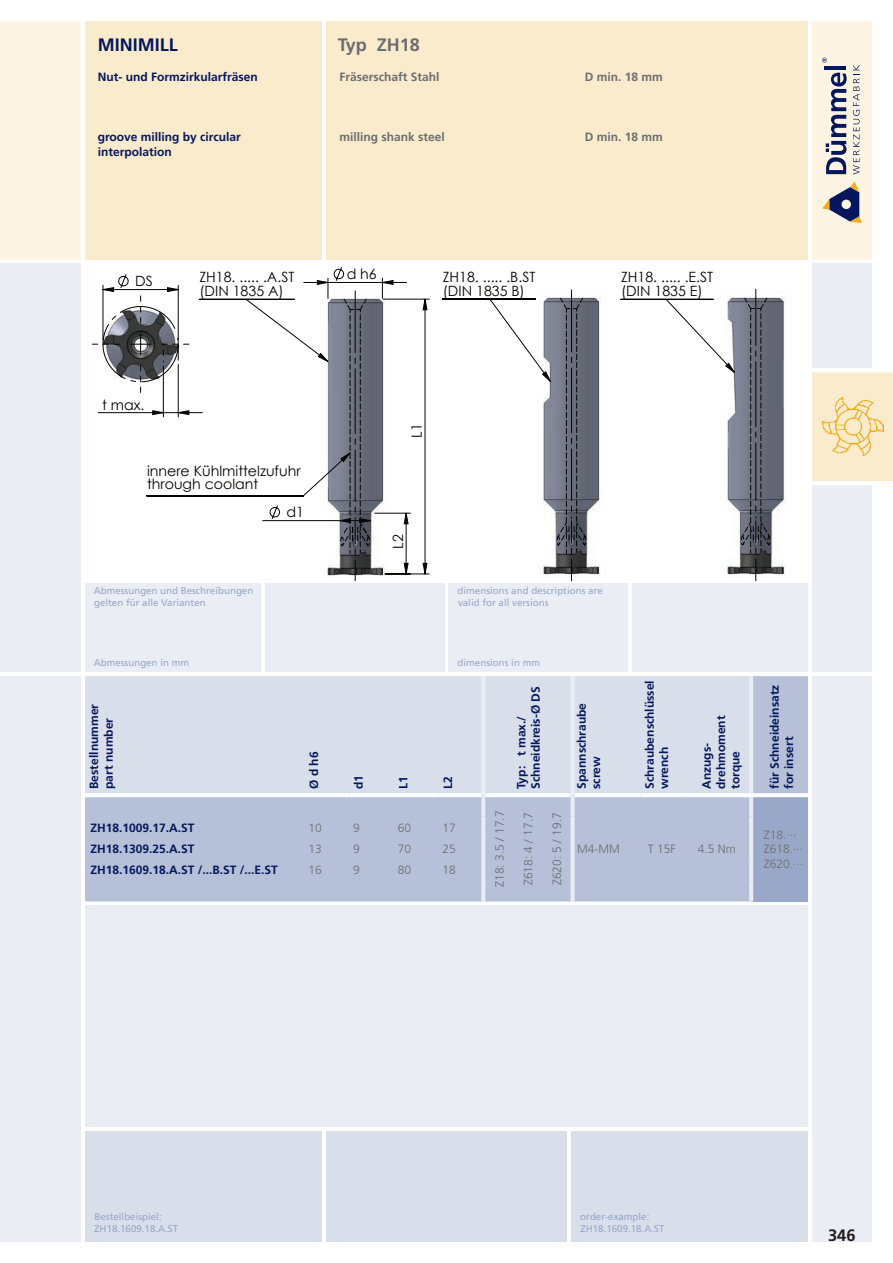
<style>
.page{position:relative;width:893px;height:1263px;background:#fff}
.page>*{position:absolute;margin:0;border:0;box-sizing:border-box;transform-origin:0 0}
.t1{font:700 18px "Frutiger LT Com";color:#04175c}
.t2{font:700 18px "Frutiger LT Com";color:#6c6d70}
.t3{font:700 16.5px "Frutiger LT Com";color:#231f20}
.t4{font:14.1px/13.8px "Century Gothic";color:#040503}
.t5{font:700 12px/14.4px "Frutiger LT Com";color:#04175c}
.t6{font:300 12px/14.4px "Frutiger LT Com";color:#6c6d70}
.t7{font:700 12px "Frutiger LT Com";color:#6c6d70}
.t8{font:9.75px/12px "Frutiger LT Com";color:#99a7c8}
</style>
<div class="page">
<div style="left:812px;top:264px;width:60px;height:408px;background:#eaedf4"></div>
<div style="left:812px;top:676px;width:60px;height:566px;background:#eaedf4"></div>
<div style="left:85px;top:21px;width:237px;height:238px;background:#fbebcd"></div>
<div style="left:326px;top:21px;width:482px;height:238px;background:#fbebcd"></div>
<div style="left:0;top:21px;width:81px;height:238px;background:#fef4e4"></div>
<div style="left:85px;top:584px;width:175px;height:88px;background:#eaedf4"></div>
<div style="left:265px;top:584px;width:179px;height:88px;background:#eaedf4"></div>
<div style="left:449px;top:584px;width:179px;height:88px;background:#eaedf4"></div>
<div style="left:632px;top:584px;width:176px;height:88px;background:#eaedf4"></div>
<div style="left:85px;top:1131px;width:237px;height:111px;background:#d9deeb"></div>
<div style="left:326px;top:1131px;width:241px;height:111px;background:#d9deeb"></div>
<div style="left:571px;top:1131px;width:237px;height:111px;background:#d9deeb"></div>
<div style="left:0;top:676px;width:81px;height:566px;background:#eaedf4"></div>
<div style="left:0;top:264px;width:81px;height:408px;background:#eaedf4"></div>
<div style="left:812px;top:21px;width:60px;height:238px;background:#fef4e4"></div>
<div style="left:812px;top:372px;width:81px;height:109px;background:#fbebcd"></div>
<hr style="left:812px;top:368px;width:81px;height:4px;background:#fff">
<hr style="left:812px;top:481px;width:81px;height:4px;background:#fff">
<svg style="left:822px;top:181px;width:40px;height:42px"></svg>
<svg style="left:826px;top:73px;width:21px;height:101px"></svg>
<hr style="left:825px;top:66px;width:21px;height:4px;background:#04175c">
<svg style="left:822px;top:58px;width:5px;height:5px"></svg>
<svg style="left:853px;top:65px;width:7px;height:109px"></svg>
<img style="left:822px;top:398px;width:61px;height:58px">
<svg style="left:85px;top:676px;width:723px;height:225px;background:#c7cfe1"></svg>
<div style="left:751px;top:795px;width:57px;height:106px;background:#99a7c8"></div>
<hr style="left:749px;top:676px;width:4px;height:117px;background:#eaedf4">
<hr style="left:749px;top:797px;width:4px;height:19px;background:#eaedf4">
<hr style="left:749px;top:816px;width:4px;height:22px;background:#eaedf4">
<hr style="left:749px;top:838px;width:4px;height:21px;background:#eaedf4">
<hr style="left:749px;top:859px;width:4px;height:21px;background:#eaedf4">
<hr style="left:749px;top:880px;width:4px;height:21px;background:#eaedf4">
<hr style="left:85px;top:793px;width:220px;height:4px;background:#fff">
<hr style="left:305px;top:793px;width:44px;height:4px;background:#fff">
<hr style="left:349px;top:793px;width:45px;height:4px;background:#fff">
<hr style="left:394px;top:793px;width:45px;height:4px;background:#fff">
<hr style="left:439px;top:793px;width:42px;height:4px;background:#fff">
<hr style="left:485px;top:793px;width:86px;height:4px;background:#fff">
<hr style="left:575px;top:793px;width:66px;height:4px;background:#fff">
<hr style="left:641px;top:793px;width:42px;height:4px;background:#fff">
<hr style="left:683px;top:793px;width:68px;height:4px;background:#fff">
<svg style="left:751px;top:793px;width:57px;height:4px"></svg>
<hr style="left:481px;top:676px;width:4px;height:119px;background:#eaedf4">
<hr style="left:571px;top:676px;width:4px;height:119px;background:#eaedf4">
<svg style="left:481px;top:795px;width:4px;height:21px"></svg>
<svg style="left:571px;top:795px;width:4px;height:21px"></svg>
<svg style="left:481px;top:816px;width:4px;height:22px"></svg>
<svg style="left:571px;top:816px;width:4px;height:22px"></svg>
<svg style="left:481px;top:838px;width:4px;height:21px"></svg>
<svg style="left:571px;top:838px;width:4px;height:21px"></svg>
<svg style="left:481px;top:859px;width:4px;height:21px"></svg>
<svg style="left:571px;top:859px;width:4px;height:21px"></svg>
<svg style="left:481px;top:880px;width:4px;height:21px"></svg>
<svg style="left:571px;top:880px;width:4px;height:21px"></svg>
<div style="left:85px;top:906px;width:723px;height:221px;background:#eaedf4"></div>
<img style="left:734px;top:297px;width:52px;height:278px">
<svg style="left:269px;top:505px;width:11px;height:14px"></svg>
<hr style="left:147px;top:495px;width:156px;height:1px;background:#040503">
<svg style="left:199px;top:298px;width:536px;height:199px"></svg>
<hr style="left:163px;top:366px;width:1px;height:51px;background:#040503">
<hr style="left:178px;top:364px;width:1px;height:53px;background:#040503">
<svg style="left:741px;top:289px;width:30px;height:291px;background:#666a75"></svg>
<hr style="left:263px;top:520px;width:77px;height:1px;background:#040503">
<svg style="left:92px;top:274px;width:110px;height:141px"></svg>
<svg style="left:304px;top:267px;width:430px;height:313px"></svg>
<h1 class="t1" style="left:98px;top:34px;width:81px">MINIMILL</h1>
<p class="t5" style="left:98px;top:70px;width:162px">Nut- und Formzirkularfräsen</p>
<p class="t5" style="left:98px;top:129px;width:144px;line-height:15px">groove milling by circular interpolation</p>
<h1 class="t2" style="left:338px;top:34px;width:84px">Typ ZH18</h1>
<p class="t7" style="left:340px;top:70px;width:102px">Fräserschaft Stahl</p>
<p class="t7" style="left:339px;top:130px;width:107px">milling shank steel</p>
<p class="t7" style="left:585px;top:70px;width:80px">D min. 18 mm</p>
<p class="t7" style="left:585px;top:130px;width:80px">D min. 18 mm</p>
<p class="t4" style="left:135px;top:274px;width:19px">DS</p>
<p class="t4" style="left:347px;top:267px;width:32px">d h6</p>
<p class="t4" style="left:199px;top:270px;width:97px">ZH18. ..... .A.ST (DIN 1835 A)</p>
<p class="t4" style="left:443px;top:270px;width:94px">ZH18. ..... .B.ST (DIN 1835 B)</p>
<p class="t4" style="left:621px;top:270px;width:94px">ZH18. ..... .E.ST (DIN 1835 E)</p>
<p class="t4" style="left:102px;top:397px;width:44px">t max.</p>
<p class="t4" style="left:147px;top:463px;width:155px">innere Kühlmittelzufuhr through coolant</p>
<p class="t4" style="left:287px;top:505px;width:19px">d1</p>
<p class="t8" style="left:94px;top:585px;width:161px">Abmessungen und Beschreibungen gelten für alle Varianten</p>
<p class="t8" style="left:94px;top:657px;width:97px">Abmessungen in mm</p>
<p class="t5" style="left:87px;top:789px;width:86px;rotate:-90deg">Bestellnummer part number</p>
<p class="t5" style="left:307px;top:789px;width:39px;rotate:-90deg">Ø d h6</p>
<p class="t4" style="left:410px;top:437px;width:16px;rotate:-90deg">L1</p>
<p class="t4" style="left:391px;top:549px;width:16px;rotate:-90deg">L2</p>
<p class="t8" style="left:458px;top:585px;width:147px">dimensions and descriptions are valid for all versions</p>
<p class="t8" style="left:458px;top:657px;width:84px">dimensions in mm</p>
<p class="t5" style="left:351px;top:789px;width:16px;rotate:-90deg">d1</p>
<p class="t5" style="left:396px;top:789px;width:14px;rotate:-90deg">L1</p>
<p class="t5" style="left:441px;top:789px;width:14px;rotate:-90deg">L2</p>
<p class="t5" style="left:514px;top:789px;width:104px;rotate:-90deg">Typ: t max./<br>Schneidkreis-Ø DS</p>
<p class="t5" style="left:574px;top:789px;width:88px;rotate:-90deg">Spannschraube screw</p>
<p class="t5" style="left:642px;top:789px;width:110px;rotate:-90deg">Schraubenschlüssel wrench</p>
<p class="t5" style="left:699px;top:789px;width:75px;rotate:-90deg">Anzugs&shy;drehmoment torque</p>
<p class="t5" style="left:90px;top:820px;width:106px">ZH18.1009.17.A.ST</p>
<p class="t6" style="left:308px;top:820px;width:15px">10</p>
<p class="t6" style="left:353px;top:820px;width:8px">9</p>
<p class="t6" style="left:398px;top:820px;width:15px">60</p>
<p class="t6" style="left:442px;top:820px;width:15px">17</p>
<p class="t5" style="left:90px;top:841px;width:106px">ZH18.1309.25.A.ST</p>
<p class="t6" style="left:308px;top:841px;width:15px">13</p>
<p class="t6" style="left:353px;top:841px;width:8px">9</p>
<p class="t6" style="left:398px;top:841px;width:15px">70</p>
<p class="t6" style="left:442px;top:841px;width:15px">25</p>
<p class="t5" style="left:90px;top:863px;width:189px">ZH18.1609.18.A.ST /...B.ST /...E.ST</p>
<p class="t6" style="left:309px;top:863px;width:15px">16</p>
<p class="t6" style="left:353px;top:863px;width:8px">9</p>
<p class="t6" style="left:398px;top:863px;width:15px">80</p>
<p class="t6" style="left:442px;top:863px;width:15px">18</p>
<p class="t6" style="left:492px;top:887px;width:78px;rotate:-90deg">Z18: 3.5 / 17.7</p>
<p class="t6" style="left:521px;top:885px;width:74px;rotate:-90deg">Z618: 4 / 17.7</p>
<p class="t6" style="left:550px;top:885px;width:74px;rotate:-90deg">Z620: 5 / 19.7</p>
<p class="t6" style="left:577px;top:842px;width:44px">M4-MM</p>
<p class="t6" style="left:648px;top:842px;width:30px">T 15F</p>
<p class="t6" style="left:698px;top:842px;width:40px">4.5 Nm</p>
<p class="t5" style="left:767px;top:789px;width:106px;rotate:-90deg">für Schneideinsatz for insert</p>
<p class="t6" style="left:764px;top:827px;width:41px">Z18.∙∙∙<br>Z618.∙∙∙<br>Z620.∙∙∙</p>
<p class="t8" style="left:94px;top:1211px;width:86px">Bestellbeispiel:<br>ZH18.1609.18.A.ST</p>
<p class="t8" style="left:580px;top:1211px;width:86px">order-example:<br>ZH18.1609.18.A.ST</p>
<h2 class="t3" style="left:828px;top:1225px;width:29px">346</h2>
</div>
